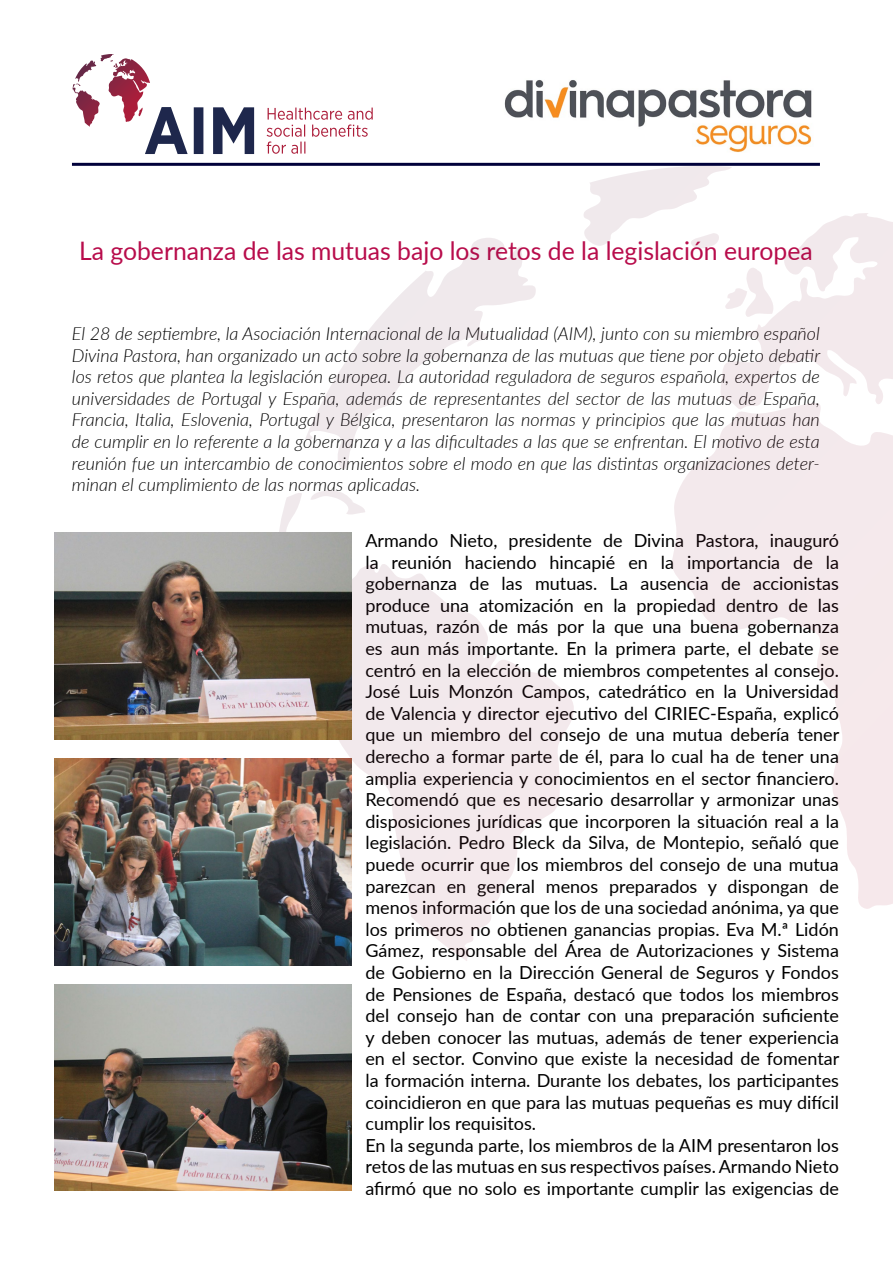
<style>
.page{position:relative;width:893px;height:1263px;background:#fff}
.page>*{position:absolute;margin:0;border:0;box-sizing:border-box;transform-origin:0 0}
.t1{font:25.5px "Lato";color:#b80c4b}
.t2{font:18px/21.6px "Lato";color:#000}
.t3{font:italic 300 18px/21.6px "Lato";color:#000;text-align:justify}
</style>
<div class="page">
<hr style="left:72px;top:163px;width:748px;height:3px;background:#00013a">
<svg style="left:267px;top:108px;width:106px;height:46px"></svg>
<svg style="left:72px;top:54px;width:182px;height:100px"></svg>
<svg style="left:317px;top:490px;width:25px;height:3px"></svg>
<svg style="left:305px;top:238px;width:231px;height:232px"></svg>
<svg style="left:584px;top:166px;width:309px;height:245px"></svg>
<svg style="left:277px;top:493px;width:297px;height:468px"></svg>
<img style="left:54px;top:758px;width:297px;height:207px">
<img style="left:54px;top:984px;width:297px;height:207px">
<img style="left:54px;top:532px;width:297px;height:207px">
<img style="left:504px;top:80px;width:308px;height:73px">
<h1 class="t1" style="left:79px;top:232px;width:735px">La gobernanza de las mutuas bajo los retos de la legislación europea</h1>
<p class="t3" style="left:72px;top:322px;width:750px">El 28 de septiembre, la Asociación Internacional de la Mutualidad (AIM), junto con su miembro español Divina Pastora, han organizado un acto sobre la gobernanza de las mutuas que tiene por objeto debatir los retos que plantea la legislación europea. La autoridad reguladora de seguros española, expertos de universidades de Portugal y España, además de representantes del sector de las mutuas de España, Francia, Italia, Eslovenia, Portugal y Bélgica, presentaron las normas y principios que las mutuas han de cumplir en lo referente a la gobernanza y a las dificultades a las que se enfrentan. El motivo de esta reunión fue un intercambio de conocimientos sobre el modo en que las distintas organizaciones deter&shy;minan el cumplimiento de las normas aplicadas.</p>
<p class="t2" style="left:365px;top:529px;width:475px">Armando Nieto, presidente de Divina Pastora, inauguró la reunión haciendo hincapié en la importancia de la gobernanza de las mutuas. La ausencia de accionistas produce una atomización en la propiedad dentro de las mutuas, razón de más por la que una buena gobernanza es aun más importante. En la primera parte, el debate se centró en la elección de miembros competentes al consejo.<br>José Luis Monzón Campos, catedrático en la Universidad de Valencia y director ejecutivo del CIRIEC-España, explicó que un miembro del consejo de una mutua debería tener derecho a formar parte de él, para lo cual ha de tener una amplia experiencia y conocimientos en el sector financiero.<br>Recomendó que es necesario desarrollar y armonizar unas disposiciones jurídicas que incorporen la situación real a la legislación. Pedro Bleck da Silva, de Montepio, señaló que puede ocurrir que los miembros del consejo de una mutua parezcan en general menos preparados y dispongan de menos información que los de una sociedad anónima, ya que los primeros no obtienen ganancias propias. Eva M.ª Lidón Gámez, responsable del Área de Autorizaciones y Sistema de Gobierno en la Dirección General de Seguros y Fondos de Pensiones de España, destacó que todos los miembros del consejo han de contar con una preparación suficiente y deben conocer las mutuas, además de tener experiencia en el sector. Convino que existe la necesidad de fomentar la formación interna. Durante los debates, los participantes coincidieron en que para las mutuas pequeñas es muy difícil cumplir los requisitos.<br>En la segunda parte, los miembros de la AIM presentaron los retos de las mutuas en sus respectivos países. Armando Nieto afirmó que no solo es importante cumplir las exigencias de</p>
</div>
